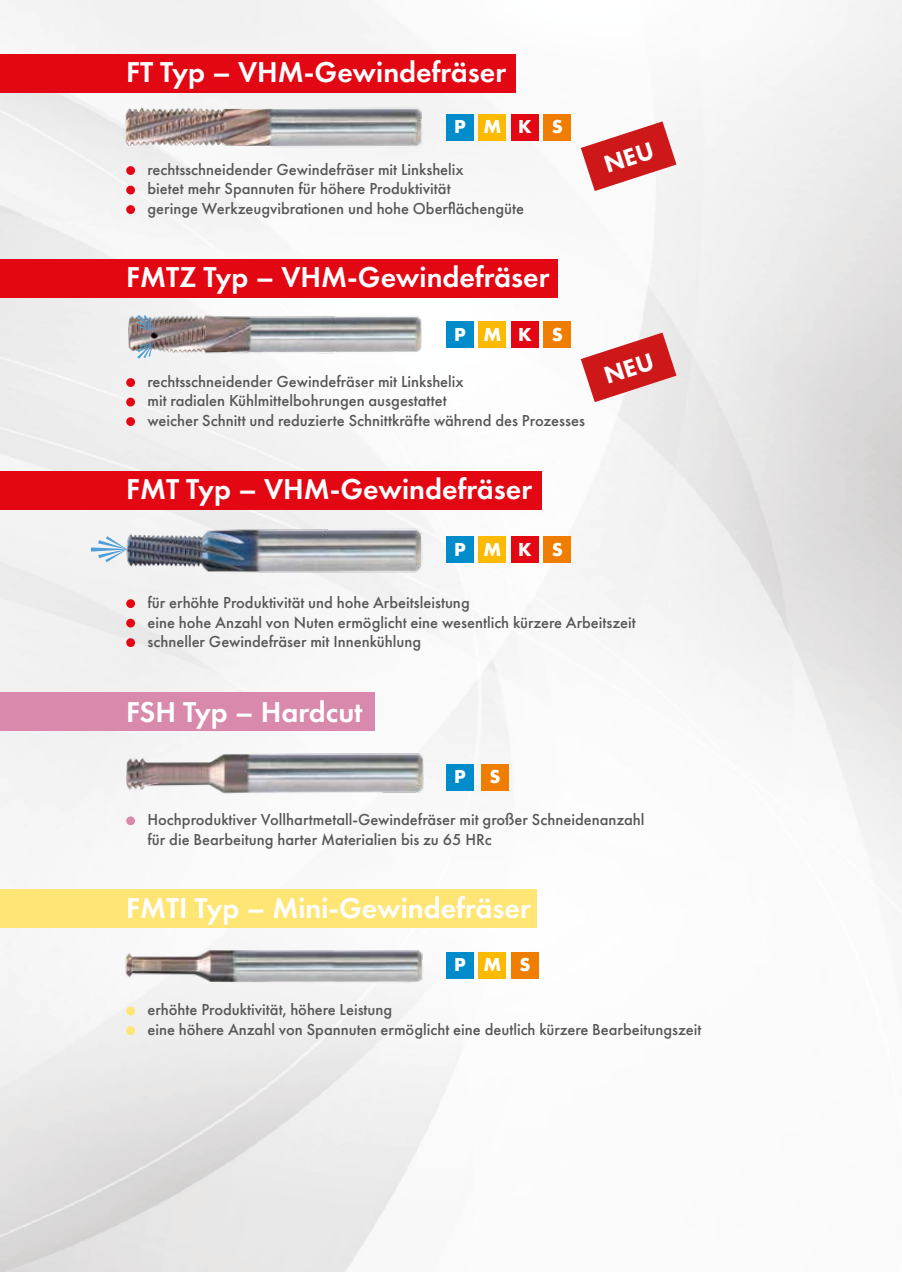
<style>
.page{position:relative;width:902px;height:1272px;background:#fff}
.page>*{position:absolute;margin:0;border:0;box-sizing:border-box;transform-origin:0 0}
.t1{font:600 29.85px "Futura PT";color:#fff}
.t2{font:700 19.5px "Futura PT";letter-spacing:.915em;color:#fff}
.t3{font:500 16.5px/19.5px "Futura PT";color:#575756}
</style>
<div class="page">
<img style="left:0;top:0;width:901px;height:1271px">
<div style="left:0;top:471px;width:541px;height:38px;background:#e30613"></div>
<div style="left:126px;top:599px;width:9px;height:9px;background:#e30613;border-radius:50%"></div>
<div style="left:126px;top:618px;width:9px;height:9px;background:#e30613;border-radius:50%"></div>
<div style="left:126px;top:638px;width:9px;height:9px;background:#e30613;border-radius:50%"></div>
<svg style="left:91px;top:536px;width:31px;height:26px"></svg>
<div style="left:446px;top:537px;width:27px;height:26px;background:#008bcb"></div>
<div style="left:478px;top:537px;width:28px;height:26px;background:#fbba00"></div>
<div style="left:511px;top:537px;width:28px;height:26px;background:#e30613"></div>
<div style="left:543px;top:537px;width:28px;height:26px;background:#ef7d00"></div>
<img style="left:122px;top:520px;width:309px;height:60px">
<div style="left:0;top:889px;width:537px;height:38px;background:#ffe574"></div>
<div style="left:126px;top:1006px;width:9px;height:9px;background:#ffe574;border-radius:50%"></div>
<div style="left:126px;top:1026px;width:9px;height:8px;background:#ffe574;border-radius:50%"></div>
<div style="left:446px;top:952px;width:27px;height:26px;background:#008bcb"></div>
<div style="left:478px;top:952px;width:28px;height:26px;background:#fbba00"></div>
<div style="left:511px;top:952px;width:28px;height:26px;background:#ef7d00"></div>
<img style="left:119px;top:936px;width:312px;height:58px">
<div style="left:0;top:691px;width:374px;height:39px;background:#d889ac"></div>
<div style="left:126px;top:816px;width:9px;height:9px;background:#d889ac;border-radius:50%"></div>
<div style="left:446px;top:764px;width:27px;height:26px;background:#008bcb"></div>
<div style="left:481px;top:764px;width:28px;height:26px;background:#ef7d00"></div>
<img style="left:113px;top:738px;width:325px;height:70px">
<div style="left:0;top:259px;width:557px;height:38px;background:#e30613"></div>
<div style="left:126px;top:378px;width:9px;height:9px;background:#e30613;border-radius:50%"></div>
<div style="left:126px;top:397px;width:9px;height:9px;background:#e30613;border-radius:50%"></div>
<div style="left:126px;top:417px;width:9px;height:9px;background:#e30613;border-radius:50%"></div>
<div style="left:446px;top:321px;width:27px;height:27px;background:#008bcb"></div>
<div style="left:478px;top:321px;width:28px;height:27px;background:#fbba00"></div>
<div style="left:511px;top:321px;width:28px;height:27px;background:#e30613"></div>
<div style="left:543px;top:321px;width:28px;height:27px;background:#ef7d00"></div>
<img style="left:114px;top:297px;width:322px;height:69px">
<svg style="left:137px;top:315px;width:16px;height:15px"></svg>
<svg style="left:137px;top:343px;width:16px;height:16px"></svg>
<div style="left:0;top:54px;width:515px;height:38px;background:#e30613"></div>
<div style="left:126px;top:166px;width:9px;height:9px;background:#e30613;border-radius:50%"></div>
<div style="left:126px;top:186px;width:9px;height:8px;background:#e30613;border-radius:50%"></div>
<div style="left:126px;top:205px;width:9px;height:9px;background:#e30613;border-radius:50%"></div>
<div style="left:446px;top:114px;width:27px;height:27px;background:#008bcb"></div>
<div style="left:478px;top:114px;width:28px;height:27px;background:#fbba00"></div>
<div style="left:511px;top:114px;width:28px;height:27px;background:#e30613"></div>
<div style="left:543px;top:114px;width:28px;height:27px;background:#ef7d00"></div>
<img style="left:115px;top:96px;width:312px;height:63px">
<svg style="left:580px;top:332px;width:96px;height:70px"></svg>
<svg style="left:580px;top:121px;width:96px;height:70px"></svg>
<h1 class="t1" style="left:126px;top:54px;width:381px">FT Typ – VHM-Gewindefräser</h1>
<p class="t2" style="left:454px;top:114px;width:110px">PMKS</p>
<p class="t3" style="left:147px;top:160px;width:378px">rechtsschneidender Gewindefräser mit Linkshelix<br>bietet mehr Spannuten für höhere Produktivität<br>geringe Werkzeugvibrationen und hohe Oberflächengüte</p>
<h1 class="t1" style="left:126px;top:258px;width:425px">FMTZ Typ – VHM-Gewindefräser</h1>
<p class="t2" style="left:454px;top:321px;width:110px">PMKS</p>
<p class="t3" style="left:147px;top:372px;width:439px">rechtsschneidender Gewindefräser mit Linkshelix<br>mit radialen Kühlmittelbohrungen ausgestattet<br>weicher Schnitt und reduzierte Schnittkräfte während des Prozesses</p>
<h1 class="t1" style="left:126px;top:470px;width:407px">FMT Typ – VHM-Gewindefräser</h1>
<p class="t2" style="left:454px;top:537px;width:110px">PMKS</p>
<p class="t3" style="left:147px;top:592px;width:490px">für erhöhte Produktivität und hohe Arbeitsleistung<br>eine hohe Anzahl von Nuten ermöglicht eine wesentlich kürzere Arbeitszeit schneller Gewindefräser mit Innenkühlung</p>
<h1 class="t1" style="left:126px;top:693px;width:238px">FSH Typ – Hardcut</h1>
<p class="t2" style="left:454px;top:764px;width:48px">P S</p>
<p class="t3" style="left:147px;top:810px;width:498px">Hochproduktiver Vollhartmetall-Gewindefräser mit großer Schneidenanzahl für die Bearbeitung harter Materialien bis zu 65 HRc</p>
<h1 class="t1" style="left:126px;top:889px;width:406px">FMTI Typ – Mini-Gewindefräser</h1>
<p class="t2" style="left:454px;top:952px;width:78px">PMS</p>
<p class="t3" style="left:147px;top:1000px;width:555px">erhöhte Produktivität, höhere Leistung<br>eine höhere Anzahl von Spannuten ermöglicht eine deutlich kürzere Bearbeitungszeit</p>
</div>
